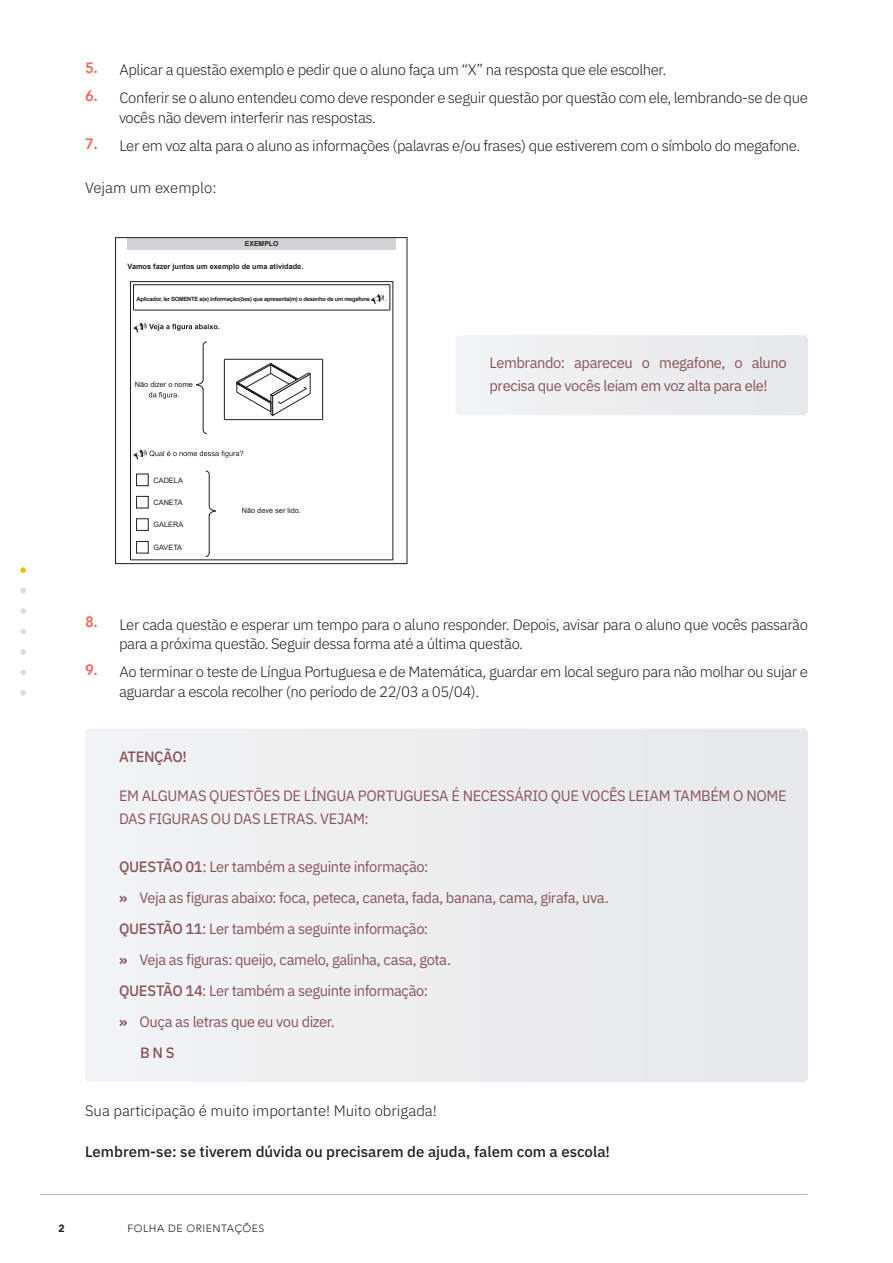
<style>
.page{position:relative;width:893px;height:1263px;background:#fff}
.page>*{position:absolute;margin:0;border:0;box-sizing:border-box;transform-origin:0 0}
.t1{font:300 15px/19.5px "IBM Plex Sans";letter-spacing:-.03em;color:#231f20}
.t2{font:15px/22.5px "IBM Plex Sans";letter-spacing:-.03em;color:#87545c}
.t3{font:500 15px "IBM Plex Sans";color:#231f20}
.t4{font:300 15px "IBM Plex Sans";color:#231f20}
.t5{font:500 15px "IBM Plex Sans";letter-spacing:-.025em;color:#87545c}
.t6{font:300 10.5px "Avenir";letter-spacing:.05em;color:#231f20}
.t7{font:900 10.5px "Avenir";color:#231f20}
.t8{font:7.35px "Arial";color:#231f20}
.t9{font:700 7.35px "Arial";color:#231f20}
.t10{font:700 6.9px "Arial";color:#231f20}
.t11{font:700 5.85px "Arial";letter-spacing:-.04em;color:#231f20}
.s1{font-family:"Avenir";font-weight:800;color:#f26b5d}
.s2{font-weight:500}
.s3{font-weight:700}
</style>
<div class="page">
<svg style="left:20px;top:669px;width:6px;height:6px"></svg>
<svg style="left:20px;top:690px;width:6px;height:6px"></svg>
<svg style="left:20px;top:608px;width:6px;height:6px"></svg>
<svg style="left:20px;top:649px;width:6px;height:6px"></svg>
<svg style="left:20px;top:588px;width:6px;height:5px"></svg>
<svg style="left:20px;top:629px;width:6px;height:5px"></svg>
<svg style="left:20px;top:567px;width:6px;height:6px"></svg>
<div style="left:127px;top:238px;width:269px;height:12px;background:#d1d2d4"></div>
<hr style="left:130px;top:281px;width:263px;height:1px;background:#231f20">
<hr style="left:130px;top:282px;width:1px;height:278px;background:#231f20">
<hr style="left:393px;top:282px;width:1px;height:278px;background:#231f20">
<hr style="left:130px;top:560px;width:263px;height:1px;background:#231f20">
<hr style="left:133px;top:284px;width:257px;height:1px;background:#231f20">
<svg style="left:133px;top:285px;width:1px;height:25px"></svg>
<svg style="left:390px;top:285px;width:1px;height:25px"></svg>
<hr style="left:133px;top:310px;width:257px;height:1px;background:#231f20">
<svg style="left:371px;top:294px;width:13px;height:10px"></svg>
<svg style="left:133px;top:322px;width:86px;height:10px"></svg>
<svg style="left:149px;top:392px;width:30px;height:7px"></svg>
<hr style="left:203px;top:346px;width:1px;height:34px;background:#231f20">
<svg style="left:196px;top:379px;width:8px;height:11px"></svg>
<hr style="left:203px;top:389px;width:1px;height:41px;background:#231f20">
<hr style="left:224px;top:359px;width:99px;height:1px;background:#231f20">
<hr style="left:224px;top:359px;width:1px;height:60px;background:#231f20">
<hr style="left:322px;top:359px;width:1px;height:60px;background:#231f20">
<hr style="left:224px;top:419px;width:99px;height:1px;background:#231f20">
<svg style="left:237px;top:363px;width:73px;height:53px"></svg>
<svg style="left:133px;top:449px;width:110px;height:10px"></svg>
<div style="left:136px;top:474px;width:12px;height:12px;border:1px solid #231f20"></div>
<hr style="left:209px;top:474px;width:1px;height:32px;background:#231f20">
<svg style="left:205px;top:470px;width:5px;height:5px"></svg>
<svg style="left:209px;top:506px;width:7px;height:9px"></svg>
<hr style="left:209px;top:515px;width:1px;height:38px;background:#231f20">
<div style="left:136px;top:496px;width:12px;height:12px;border:1px solid #231f20"></div>
<div style="left:136px;top:518px;width:12px;height:13px;border:1px solid #231f20"></div>
<div style="left:136px;top:541px;width:12px;height:12px;border:1px solid #231f20"></div>
<div style="left:115px;top:237px;width:292px;height:327px;border:1px solid #231f20"></div>
<div style="left:456px;top:335px;width:352px;height:80px;background:#ededee"></div>
<div style="left:85px;top:729px;width:723px;height:39px;background:#ededee"></div>
<div style="left:85px;top:768px;width:723px;height:71px;background:#ededee"></div>
<div style="left:85px;top:839px;width:723px;height:243px;background:#ededee"></div>
<hr style="left:40px;top:1194px;width:768px;height:1px;background:#bcbdc0">
<p class="t1" style="left:85px;top:59px;width:583px"><span class="s1">5.</span> Aplicar a questão exemplo e pedir que o aluno faça um “X” na resposta que ele escolher.</p>
<p class="t1" style="left:119px;top:87px;width:690px;text-indent:-34px"><span class="s1">6.</span> Conferir se o aluno entendeu como deve responder e seguir questão por questão com ele, lembrando-se de que vocês não devem interferir nas respostas.</p>
<p class="t1" style="left:85px;top:135px;width:717px"><span class="s1">7.</span> Ler em voz alta para o aluno as informações (palavras e/ou frases) que estiverem com o símbolo do megafone.</p>
<p class="t4" style="left:85px;top:176px;width:133px">Vejam um exemplo:</p>
<p class="t10" style="left:245px;top:239px;width:35px">EXEMPLO</p>
<p class="t9" style="left:127px;top:261px;width:177px">Vamos fazer juntos um exemplo de uma atividade.</p>
<p class="t11" style="left:136px;top:295px;width:235px">Aplicador, ler SOMENTE a(s) informação(ões) que apresenta(m) o desenho de um megafone</p>
<p class="t8" style="left:385px;top:293px;width:4px">.</p>
<p class="t8" style="left:135px;top:379px;width:60px">Não dizer o nome</p>
<p class="t8" style="left:153px;top:475px;width:31px">CADELA</p>
<p class="t8" style="left:153px;top:497px;width:31px">CANETA</p>
<p class="t8" style="left:153px;top:520px;width:31px">GALERA</p>
<p class="t8" style="left:153px;top:542px;width:30px">GAVETA</p>
<p class="t8" style="left:242px;top:505px;width:61px">Não deve ser lido.</p>
<p class="t2" style="left:489px;top:350px;width:299px">Lembrando: apareceu o megafone, o aluno precisa que vocês leiam em voz alta para ele!</p>
<p class="t1" style="left:119px;top:613px;width:690px;text-indent:-34px"><span class="s1">8.</span> Ler cada questão e esperar um tempo para o aluno responder. Depois, avisar para o aluno que vocês passarão para a próxima questão. Seguir dessa forma até a última questão.</p>
<p class="t1" style="left:119px;top:661px;width:690px;text-indent:-34px"><span class="s1">9.</span> Ao terminar o teste de Língua Portuguesa e de Matemática, guardar em local seguro para não molhar ou sujar e aguardar a escola recolher (no período de 22/03 a 05/04).</p>
<p class="t5" style="left:119px;top:744px;width:69px">ATENÇÃO!</p>
<p class="t2" style="left:119px;top:783px;width:669px">EM ALGUMAS QUESTÕES DE LÍNGUA PORTUGUESA É NECESSÁRIO QUE VOCÊS LEIAM TAMBÉM O NOME<br>DAS FIGURAS OU DAS LETRAS. VEJAM:</p>
<p class="t2" style="left:119px;top:854px;width:311px"><span class="s2">QUESTÃO 01</span>: Ler também a seguinte informação:</p>
<p class="t2" style="left:119px;top:885px;width:491px"><span class="s3">»</span> Veja as figuras abaixo: foca, peteca, caneta, fada, banana, cama, girafa, uva.</p>
<p class="t2" style="left:119px;top:916px;width:311px"><span class="s2">QUESTÃO 11</span>: Ler também a seguinte informação:</p>
<p class="t2" style="left:119px;top:947px;width:333px"><span class="s3">»</span> Veja as figuras: queijo, camelo, galinha, casa, gota.</p>
<p class="t2" style="left:119px;top:978px;width:311px"><span class="s2">QUESTÃO 14</span>: Ler também a seguinte informação:</p>
<p class="t2" style="left:119px;top:1009px;width:217px"><span class="s3">»</span> Ouça as letras que eu vou dizer.</p>
<p class="t5" style="left:140px;top:1041px;width:36px">B N S</p>
<p class="t4" style="left:85px;top:1099px;width:353px">Sua participação é muito importante! Muito obrigada!</p>
<p class="t3" style="left:85px;top:1140px;width:527px">Lembrem-se: se tiverem dúvida ou precisarem de ajuda, falem com a escola!</p>
<p class="t7" style="left:59px;top:1219px;width:8px">2</p>
<p class="t6" style="left:128px;top:1222px;width:138px">FOLHA DE ORIENTAÇÕES</p>
</div>
